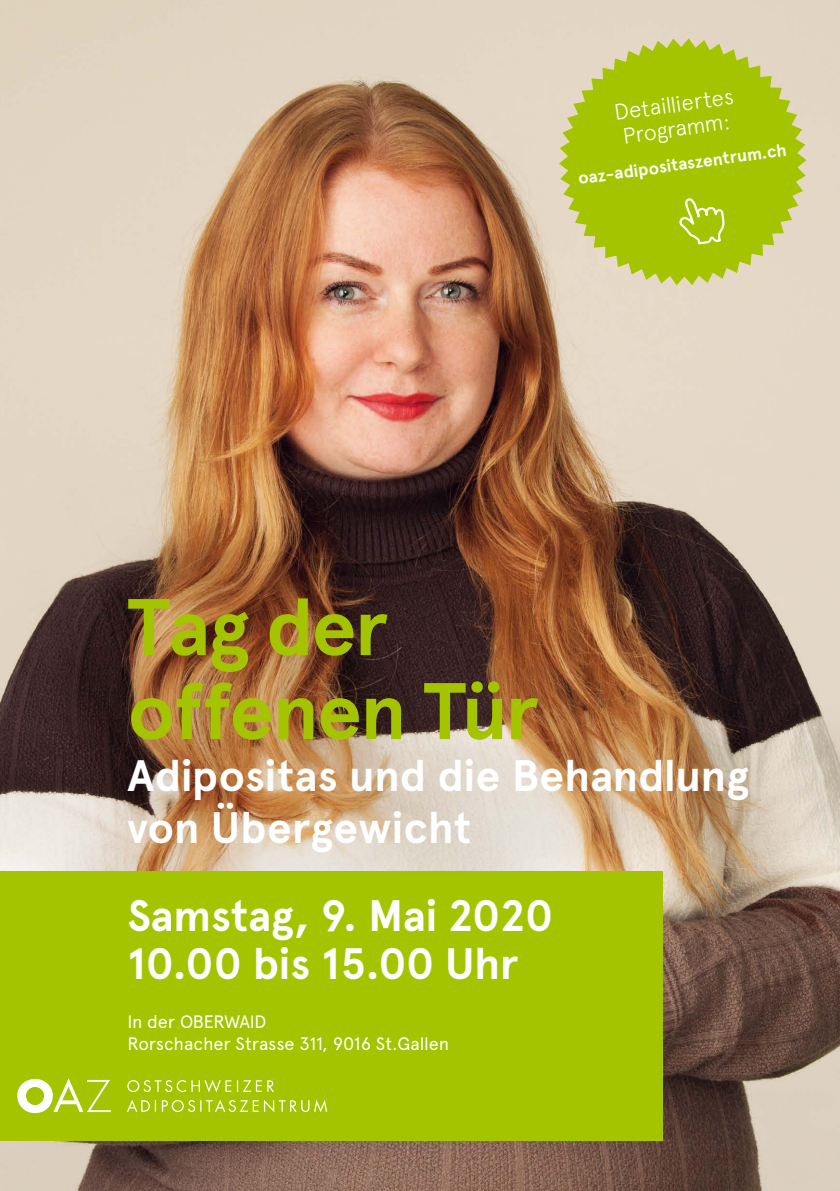
<style>
.page{position:relative;width:840px;height:1191px;background:#fff}
.page>*{position:absolute;margin:0;border:0;box-sizing:border-box;transform-origin:0 0}
.t1{font:700 80px/84px "Apercu";letter-spacing:-.025em;color:#a4c400}
.t2{font:700 44px/52px "Apercu";color:#fff}
.t3{font:300 22.4px/24.2px "Apercu";color:#fff}
.t4{font:18px/21.6px "Apercu";letter-spacing:-.01em;color:#fff}
.t5{font:700 17.4px "Apercu";color:#fff}
</style>
<div class="page">
<img style="left:0;top:0;width:839px;height:1191px">
<div style="left:0;top:871px;width:662px;height:270px;background:#a4c400"></div>
<svg style="left:17px;top:1078px;width:94px;height:35px"></svg>
<svg style="left:127px;top:1099px;width:200px;height:13px"></svg>
<svg style="left:127px;top:1080px;width:147px;height:12px"></svg>
<svg style="left:558px;top:38px;width:248px;height:247px;background:#b6c938"></svg>
<svg style="left:679px;top:196px;width:54px;height:58px;background:#afcb21"></svg>
<p class="t3" style="left:612px;top:100px;width:122px;rotate:-8deg">Detailliertes<br>Programm:</p>
<p class="t5" style="left:576px;top:168px;width:212px;rotate:-8deg">oaz-adipositaszentrum.ch</p>
<h1 class="t1" style="left:127px;top:585px;width:412px">Tag der offenen Tür</h1>
<p class="t2" style="left:127px;top:750px;width:622px">Adipositas und die Behandlung von Übergewicht</p>
<p class="t2" style="left:127px;top:892px;width:427px;line-height:48px">Samstag, 9. Mai 2020<br>10.00 bis 15.00 Uhr</p>
<p class="t4" style="left:127px;top:1011px;width:323px">In der OBERWAID<br>Rorschacher Strasse 311, 9016 St.Gallen</p>
</div>
